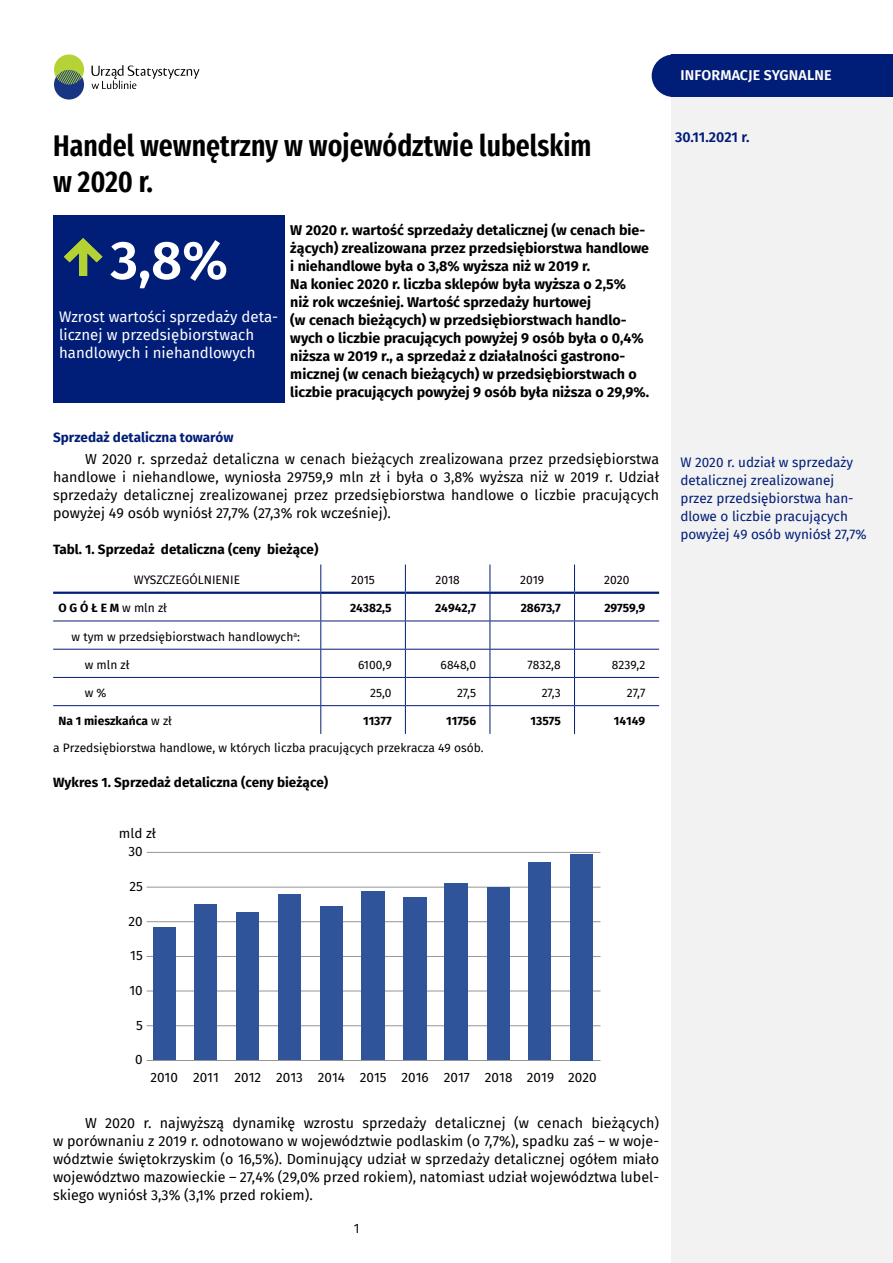
<style>
.page{position:relative;width:893px;height:1263px;background:#fff}
.page>*{position:absolute;margin:0;border:0;box-sizing:border-box;transform-origin:0 0}
.t1{font:600 54px "Fira Sans";color:#fff}
.t2{font:600 extra-condensed 30px/36px "Fira Sans";color:#000}
.t3{font:15px/18px "Fira Sans";color:#fff}
.t4{font:14.25px/18px "Fira Sans";color:#000;text-align:justify}
.t5{font:700 14.25px/18px "Fira Sans";color:#000}
.t6{font:600 14.25px "Fira Sans";letter-spacing:.01em;color:#fff}
.t7{font:600 14.25px "Fira Sans";color:#001d77}
.t8{font:13.5px/18px "Fira Sans";color:#001d77}
.t9{font:700 13.5px "Fira Sans";color:#000}
.t10{font:13.5px "Fira Sans";color:#000}
.t11{font:700 13.5px "Fira Sans";color:#001d77}
.t12{font:13.5px "Fira Sans";color:#000}
.t13{font:12px "Fira Sans";color:#000}
.t14{font:700 12px "Fira Sans";color:#000}
.s1{font-weight:400}
</style>
<div class="page">
<div style="left:672px;top:76px;width:221px;height:1187px;background:#f2f2f2"></div>
<div style="left:672px;top:54px;width:221px;height:43px;background:#001d77"></div>
<div style="left:652px;top:54px;width:43px;height:43px;background:#001d77;border-radius:50%"></div>
<svg style="left:91px;top:65px;width:108px;height:24px"></svg>
<div style="left:54px;top:70px;width:30px;height:30px;background:#173583;border-radius:50%"></div>
<svg style="left:54px;top:54px;width:30px;height:31px"></svg>
<div style="left:53px;top:216px;width:231px;height:187px;background:#001d77"></div>
<hr style="left:53px;top:621px;width:268px;height:1px;background:#001d77">
<hr style="left:321px;top:621px;width:84px;height:1px;background:#001d77">
<hr style="left:405px;top:621px;width:85px;height:1px;background:#001d77">
<hr style="left:490px;top:621px;width:84px;height:1px;background:#001d77">
<hr style="left:574px;top:621px;width:85px;height:1px;background:#001d77">
<hr style="left:53px;top:649px;width:268px;height:1px;background:#001d77">
<hr style="left:321px;top:649px;width:84px;height:1px;background:#001d77">
<hr style="left:405px;top:649px;width:85px;height:1px;background:#001d77">
<hr style="left:490px;top:649px;width:84px;height:1px;background:#001d77">
<hr style="left:574px;top:649px;width:85px;height:1px;background:#001d77">
<hr style="left:53px;top:677px;width:268px;height:1px;background:#001d77">
<hr style="left:321px;top:677px;width:84px;height:1px;background:#001d77">
<hr style="left:405px;top:677px;width:85px;height:1px;background:#001d77">
<hr style="left:490px;top:677px;width:84px;height:1px;background:#001d77">
<hr style="left:574px;top:677px;width:85px;height:1px;background:#001d77">
<hr style="left:53px;top:705px;width:268px;height:1px;background:#001d77">
<hr style="left:321px;top:705px;width:84px;height:1px;background:#001d77">
<svg style="left:320px;top:564px;width:1px;height:170px"></svg>
<hr style="left:405px;top:705px;width:85px;height:1px;background:#001d77">
<svg style="left:405px;top:564px;width:1px;height:170px"></svg>
<hr style="left:490px;top:705px;width:84px;height:1px;background:#001d77">
<svg style="left:490px;top:564px;width:1px;height:170px"></svg>
<hr style="left:574px;top:705px;width:85px;height:1px;background:#001d77">
<hr style="left:53px;top:592px;width:268px;height:2px;background:#001d77">
<hr style="left:321px;top:592px;width:84px;height:2px;background:#001d77">
<hr style="left:405px;top:592px;width:85px;height:2px;background:#001d77">
<hr style="left:490px;top:592px;width:84px;height:2px;background:#001d77">
<hr style="left:574px;top:592px;width:85px;height:2px;background:#001d77">
<svg style="left:574px;top:564px;width:1px;height:170px"></svg>
<hr style="left:147px;top:852px;width:453px;height:1px;background:#939598">
<hr style="left:147px;top:887px;width:453px;height:1px;background:#939598">
<hr style="left:147px;top:921px;width:453px;height:1px;background:#939598">
<hr style="left:147px;top:956px;width:453px;height:1px;background:#939598">
<hr style="left:147px;top:991px;width:453px;height:1px;background:#939598">
<hr style="left:147px;top:1025px;width:453px;height:1px;background:#939598">
<div style="left:153px;top:927px;width:23px;height:133px;background:#2f549a"></div>
<div style="left:195px;top:904px;width:22px;height:156px;background:#2f549a"></div>
<div style="left:236px;top:912px;width:23px;height:148px;background:#2f549a"></div>
<div style="left:278px;top:894px;width:23px;height:166px;background:#2f549a"></div>
<div style="left:320px;top:906px;width:23px;height:154px;background:#2f549a"></div>
<div style="left:361px;top:891px;width:23px;height:169px;background:#2f549a"></div>
<div style="left:403px;top:897px;width:23px;height:163px;background:#2f549a"></div>
<div style="left:445px;top:883px;width:23px;height:177px;background:#2f549a"></div>
<div style="left:487px;top:887px;width:23px;height:173px;background:#2f549a"></div>
<div style="left:528px;top:861px;width:23px;height:199px;background:#2f549a"></div>
<hr style="left:147px;top:1060px;width:453px;height:1px;background:#939598">
<div style="left:570px;top:854px;width:23px;height:206px;background:#2f549a"></div>
<svg style="left:64px;top:238px;width:38px;height:38px"></svg>
<p class="t6" style="left:680px;top:63px;width:153px">INFORMACJE SYGNALNE</p>
<h2 class="t2" style="left:53px;top:126px;width:540px">Handel wewnętrzny w województwie lubelskim w 2020 r.</h2>
<h1 class="t1" style="left:110px;top:216px;width:119px">3,8%</h1>
<p class="t3" style="left:59px;top:308px;width:221px">Wzrost wartości sprzedaży deta&shy;licznej w przedsiębiorstwach handlowych i niehandlowych</p>
<p class="t5" style="left:290px;top:220px;width:360px">W 2020 r. wartość sprzedaży detalicznej (w cenach bie&shy;żących) zrealizowana przez przedsiębiorstwa handlowe i niehandlowe była o 3,8% wyższa niż w 2019 r.<br>Na koniec 2020 r. liczba sklepów była wyższa o 2,5%<br>niż rok wcześniej. Wartość sprzedaży hurtowej<br>(w cenach bieżących) w przedsiębiorstwach handlo&shy;wych o liczbie pracujących powyżej 9 osób była o 0,4% niższa w 2019 r., a sprzedaż z działalności gastrono&shy;micznej (w cenach bieżących) w przedsiębiorstwach o liczbie pracujących powyżej 9 osób była niższa o 29,9%.</p>
<p class="t11" style="left:53px;top:426px;width:182px">Sprzedaż detaliczna towarów</p>
<p class="t4" style="left:53px;top:450px;width:607px;text-indent:32px">W 2020 r. sprzedaż detaliczna w cenach bieżących zrealizowana przez przedsiębiorstwa handlowe i niehandlowe, wyniosła 29759,9 mln zł i była o 3,8% wyższa niż w 2019 r. Udział sprzedaży detalicznej zrealizowanej przez przedsiębiorstwa handlowe o liczbie pracujących powyżej 49 osób wyniósł 27,7% (27,3% rok wcześniej).</p>
<p class="t9" style="left:53px;top:538px;width:267px">Tabl. 1. Sprzedaż detaliczna (ceny bieżące)</p>
<p class="t13" style="left:134px;top:571px;width:108px">WYSZCZEGÓLNIENIE</p>
<p class="t13" style="left:351px;top:571px;width:25px">2015</p>
<p class="t13" style="left:435px;top:571px;width:26px">2018</p>
<p class="t13" style="left:520px;top:571px;width:26px">2019</p>
<p class="t13" style="left:604px;top:571px;width:27px">2020</p>
<p class="t14" style="left:58px;top:598px;width:110px">O G Ó Ł E M <span class="s1">w mln zł</span></p>
<p class="t14" style="left:350px;top:598px;width:43px">24382,5</p>
<p class="t14" style="left:435px;top:598px;width:43px">24942,7</p>
<p class="t14" style="left:521px;top:598px;width:42px">28673,7</p>
<p class="t14" style="left:604px;top:598px;width:42px">29759,9</p>
<p class="t13" style="left:72px;top:627px;width:230px">w tym w przedsiębiorstwach handlowych<sup>a</sup>:</p>
<p class="t13" style="left:85px;top:656px;width:46px">w mln zł</p>
<p class="t13" style="left:358px;top:656px;width:35px">6100,9</p>
<p class="t13" style="left:441px;top:656px;width:37px">6848,0</p>
<p class="t13" style="left:528px;top:656px;width:35px">7832,8</p>
<p class="t13" style="left:612px;top:656px;width:35px">8239,2</p>
<p class="t13" style="left:85px;top:684px;width:23px">w %</p>
<p class="t13" style="left:370px;top:684px;width:23px">25,0</p>
<p class="t13" style="left:457px;top:684px;width:21px">27,5</p>
<p class="t13" style="left:542px;top:684px;width:21px">27,3</p>
<p class="t13" style="left:627px;top:684px;width:20px">27,7</p>
<p class="t14" style="left:58px;top:711px;width:115px">Na 1 mieszkańca <span class="s1">w zł</span></p>
<p class="t14" style="left:363px;top:711px;width:30px">11377</p>
<p class="t14" style="left:446px;top:711px;width:31px">11756</p>
<p class="t14" style="left:531px;top:711px;width:32px">13575</p>
<p class="t14" style="left:614px;top:711px;width:33px">14149</p>
<p class="t13" style="left:53px;top:738px;width:432px">a Przedsiębiorstwa handlowe, w których liczba pracujących przekracza 49 osób.</p>
<p class="t9" style="left:53px;top:770px;width:277px">Wykres 1. Sprzedaż detaliczna (ceny bieżące)</p>
<p class="t10" style="left:119px;top:823px;width:39px">mld zł</p>
<p class="t10" style="left:129px;top:841px;width:16px">30</p>
<p class="t10" style="left:129px;top:876px;width:15px">25</p>
<p class="t10" style="left:129px;top:911px;width:16px">20</p>
<p class="t10" style="left:130px;top:945px;width:14px">15</p>
<p class="t10" style="left:129px;top:980px;width:15px">10</p>
<p class="t10" style="left:136px;top:1015px;width:8px">5</p>
<p class="t10" style="left:135px;top:1049px;width:9px">0</p>
<p class="t10" style="left:150px;top:1067px;width:448px">2010 2011 2012 2013 2014 2015 2016 2017 2018 2019 2020</p>
<p class="t4" style="left:53px;top:1114px;width:607px;text-indent:32px">W 2020 r. najwyższą dynamikę wzrostu sprzedaży detalicznej (w cenach bieżących) w porównaniu z 2019 r. odnotowano w województwie podlaskim (o 7,7%), spadku zaś – w woje&shy;wództwie świętokrzyskim (o 16,5%). Dominujący udział w sprzedaży detalicznej ogółem miało województwo mazowieckie – 27,4% (29,0% przed rokiem), natomiast udział województwa lubel&shy;skiego wyniósł 3,3% (3,1% przed rokiem).</p>
<p class="t12" style="left:354px;top:1218px;width:7px">1</p>
<p class="t7" style="left:675px;top:125px;width:76px">30.11.2021 R.</p>
<p class="t8" style="left:680px;top:452px;width:188px">W 2020 r. udział w sprzedaży detalicznej zrealizowanej przez przedsiębiorstwa han&shy;dlowe o liczbie pracujących powyżej 49 osób wyniósł 27,7%</p>
</div>
